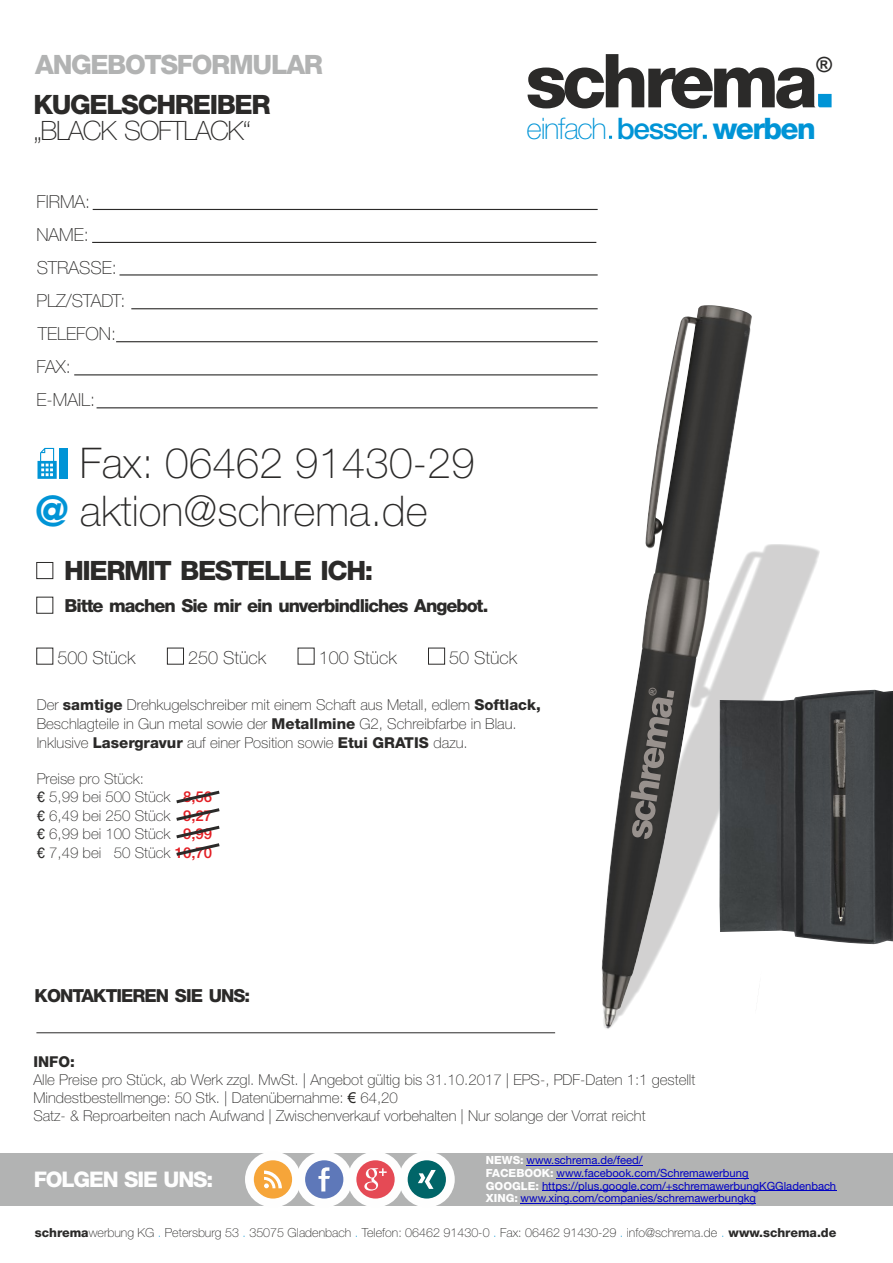
<style>
.page{position:relative;width:893px;height:1263px;background:#fff}
.page>*{position:absolute;margin:0;border:0;box-sizing:border-box;transform-origin:0 0}
.t1{font:100 42.3px/47.5px "Helvetica Neue CE";color:#2b2a29}
.t2{font:100 29.7px "Helvetica Neue CE";letter-spacing:-.045em;color:#0094d6}
.t3{font:800 26.7px "Helvetica Neue CE";letter-spacing:-.055em;color:#2b2a29}
.t4{font:800 26.7px "Helvetica Neue CE";letter-spacing:-.055em;color:#b2b3b3}
.t5{font:100 26.7px "Helvetica Neue CE";letter-spacing:-.045em;color:#2b2a29}
.t6{font:800 21.6px "Helvetica Neue CE";letter-spacing:-.055em;color:#fefefe}
.t7{font:700 21px "Arial";color:#2b2a29}
.t8{font:100 18px/33px "Helvetica Neue CE";color:#2b2a29}
.t9{font:800 18px "Helvetica Neue CE";letter-spacing:-.055em;color:#2b2a29}
.t10{font:100 15px/18.5px "Helvetica Neue CE";color:#2b2a29}
.t11{font:800 15px "Helvetica Neue CE";color:#2b2a29}
.t12{font:100 12.45px "Helvetica Neue CE";color:#2b2a29}
.t13{font:11.25px/12.6px "Helvetica Neue CE";color:#0000c4}
.s1{font-weight:500}
.s2{font-weight:800}
.s3{font-weight:800;color:#0094d6}
.s4{font-family:"Helvetica";font-weight:400}
.s5{font-weight:500;color:#e31e24}
.s6{font-family:"Arial";font-weight:400}
.s7{font-weight:800;color:#fefefe}
.s8{color:#0094d6}
</style>
<div class="page">
<div style="left:0;top:1153px;width:893px;height:53px;background:#b2b3b3"></div>
<div style="left:245px;top:1151px;width:56px;height:56px;background:#fefefe;border-radius:50%"></div>
<div style="left:296px;top:1151px;width:56px;height:56px;background:#fefefe;border-radius:50%"></div>
<div style="left:348px;top:1151px;width:55px;height:56px;background:#fefefe;border-radius:50%"></div>
<div style="left:399px;top:1151px;width:56px;height:56px;background:#fefefe;border-radius:50%"></div>
<div style="left:305px;top:1160px;width:38px;height:38px;background:#5e78b9;border-radius:50%"></div>
<svg style="left:318px;top:1167px;width:12px;height:24px"></svg>
<div style="left:356px;top:1160px;width:39px;height:38px;background:#e54a55;border-radius:50%"></div>
<svg style="left:364px;top:1168px;width:23px;height:22px"></svg>
<div style="left:408px;top:1160px;width:38px;height:38px;background:#006568;border-radius:50%"></div>
<svg style="left:418px;top:1170px;width:18px;height:19px"></svg>
<div style="left:254px;top:1160px;width:38px;height:38px;background:#f6a539;border-radius:50%"></div>
<svg style="left:264px;top:1170px;width:18px;height:18px"></svg>
<hr style="left:526px;top:1165px;width:117px;height:1px;background:#0000c4">
<hr style="left:556px;top:1178px;width:192px;height:1px;background:#0000c4">
<hr style="left:542px;top:1190px;width:294px;height:1px;background:#0000c4">
<hr style="left:521px;top:1203px;width:235px;height:1px;background:#0000c4">
<hr style="left:36px;top:1032px;width:519px;height:1px;background:#2b2a29">
<hr style="left:93px;top:209px;width:505px;height:1px;background:#2b2a29">
<hr style="left:92px;top:242px;width:504px;height:1px;background:#2b2a29">
<hr style="left:119px;top:274px;width:479px;height:1px;background:#2b2a29">
<hr style="left:131px;top:308px;width:467px;height:1px;background:#2b2a29">
<hr style="left:116px;top:341px;width:482px;height:1px;background:#2b2a29">
<hr style="left:74px;top:374px;width:524px;height:1px;background:#2b2a29">
<hr style="left:97px;top:407px;width:501px;height:1px;background:#2b2a29">
<svg style="left:38px;top:448px;width:19px;height:31px"></svg>
<div style="left:59px;top:448px;width:9px;height:31px;background:#0094d6"></div>
<div style="left:36px;top:597px;width:17px;height:17px;border:1px solid #2b2a29"></div>
<div style="left:36px;top:562px;width:17px;height:17px;border:1px solid #2b2a29"></div>
<div style="left:167px;top:648px;width:17px;height:16px;border:1px solid #2b2a29"></div>
<div style="left:36px;top:648px;width:17px;height:16px;border:1px solid #2b2a29"></div>
<div style="left:428px;top:648px;width:17px;height:16px;border:1px solid #2b2a29"></div>
<svg style="left:528px;top:54px;width:304px;height:54px"></svg>
<svg style="left:703px;top:135px;width:4px;height:4px"></svg>
<svg style="left:606px;top:544px;width:214px;height:485px"></svg>
<img style="left:601px;top:305px;width:152px;height:723px">
<img style="left:719px;top:678px;width:174px;height:276px">
<img style="left:833px;top:719px;width:12px;height:202px">
<img style="left:845px;top:713px;width:10px;height:211px">
<svg style="left:176px;top:790px;width:44px;height:66px"></svg>
<svg style="left:630px;top:687px;width:44px;height:152px;background:#595755"></svg>
<h3 class="t4" style="left:35px;top:54px;width:289px">ANGEBOTSFORMULAR</h3>
<h3 class="t3" style="left:33px;top:95px;width:239px">KUGELSCHREIBER</h3>
<h3 class="t5" style="left:33px;top:120px;width:219px">„BLACK SOFTLACK“</h3>
<h3 class="t7" style="left:816px;top:56px;width:17px">®</h3>
<h2 class="t2" style="left:527px;top:117px;width:291px">einfach <span class="s1">besser</span> <span class="s2">werben</span></h2>
<p class="t8" style="left:36px;top:187px;width:91px">FIRMA:<br>NAME:<br>STRASSE:<br>PLZ/STADT:<br>TELEFON:<br>FAX:<br>E-MAIL:</p>
<h1 class="t1" style="left:35px;top:444px;width:441px;text-indent:45px">Fax: 06462 91430-29 <span class="s3">@</span> aktion@schrema.de</h1>
<h3 class="t3" style="left:64px;top:560px;width:311px">HIERMIT BESTELLE ICH:</h3>
<p class="t9" style="left:64px;top:598px;width:425px">Bitte machen Sie mir ein unverbindliches Angebot.</p>
<p class="t8" style="left:57px;top:643px;width:80px">500 Stück</p>
<p class="t8" style="left:188px;top:643px;width:80px">250 Stück</p>
<p class="t8" style="left:319px;top:643px;width:80px">100 Stück</p>
<p class="t8" style="left:449px;top:643px;width:70px">50 Stück</p>
<p class="t10" style="left:37px;top:698px;width:506px">Der <span class="s2">samtige</span> Drehkugelschreiber mit einem Schaft aus Metall, edlem <span class="s2">Softlack,<br></span>Beschlagteile in Gun metal sowie der <span class="s2">Metallmine</span> G2, Schreibfarbe in Blau.<br>Inklusive <span class="s2">Lasergravur</span> auf einer Position sowie <span class="s2">Etui GRATIS</span> dazu.</p>
<p class="t10" style="left:37px;top:771px;width:177px">Preise pro Stück:<br><span class="s4">€</span> 5,99 bei 500 Stück <span class="s5">8,56 </span><span class="s4">€</span> 6,49 bei 250 Stück <span class="s5">9,27 </span><span class="s4">€</span> 6,99 bei 100 Stück <span class="s5">9,99 </span><span class="s4">€</span> 7,49 bei 50 Stück <span class="s5">10,70</span></p>
<p class="t9" style="left:35px;top:989px;width:217px">KONTAKTIEREN SIE UNS:</p>
<p class="t11" style="left:33px;top:1056px;width:43px">INFO:</p>
<p class="t10" style="left:33px;top:1072px;width:663px;line-height:18px">Alle Preise pro Stück, ab Werk zzgl. MwSt. | Angebot gültig bis 31.10.2017 | EPS-, PDF-Daten 1:1 gestellt<br>Mindestbestellmenge: 50 Stk. | Datenübernahme: <span class="s6">€</span> 64,20<br>Satz- &amp; Reproarbeiten nach Aufwand | Zwischenverkauf vorbehalten | Nur solange der Vorrat reicht</p>
<h3 class="t6" style="left:34px;top:1171px;width:181px">FOLGEN SIE UNS:</h3>
<p class="t13" style="left:486px;top:1155px;width:352px"><span class="s7">NEWS:</span> www.schrema.de/feed/<br><span class="s7">FACEBOOK:</span> www.facebook.com/Schremawerbung<br><span class="s7">GOOGLE:</span> https://plus.google.com/+schremawerbungKGGladenbach <span class="s7">XING:</span> www.xing.com/companies/schremawerbungkg</p>
<p class="t12" style="left:35px;top:1228px;width:803px"><span class="s2">schrema</span>werbung KG <span class="s8">.</span> Petersburg 53 <span class="s8">.</span> 35075 Gladenbach <span class="s8">.</span> Telefon: 06462 91430-0 <span class="s8">.</span> Fax: 06462 91430-29 <span class="s8">.</span> info@schrema.de <span class="s8">.</span> <span class="s2">www.schrema.de</span></p>
</div>
